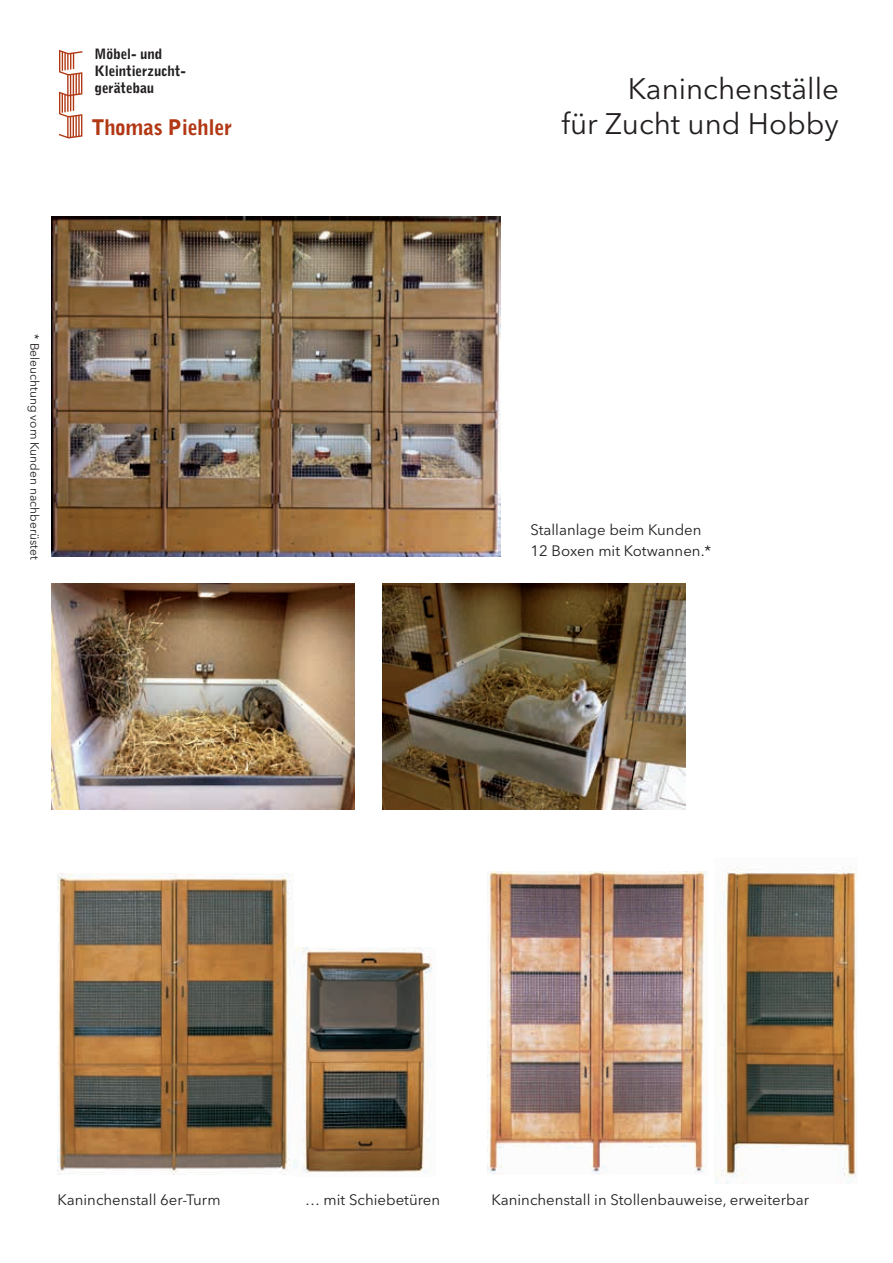
<style>
.page{position:relative;width:893px;height:1263px;background:#fff}
.page>*{position:absolute;margin:0;border:0;box-sizing:border-box;transform-origin:0 0}
.t1{font:29.4px/35.4px "Avenir Next LT Pro";color:#231f20;text-align:right}
.t2{font:900 21px "Grotesque MT Std";letter-spacing:-.02em;color:#b23814}
.t3{font:15px/21px "Avenir Next LT Pro";color:#231f20}
.t4{font:900 13.95px/16.8px "Grotesque MT Std";letter-spacing:-.015em;color:#231f20}
.t5{font:12px "Avenir Next LT Pro";color:#231f20}
</style>
<div class="page">
<svg style="left:59px;top:50px;width:23px;height:88px"></svg>
<img style="left:487px;top:872px;width:219px;height:303px">
<img style="left:58px;top:874px;width:233px;height:301px">
<img style="left:293px;top:948px;width:139px;height:225px">
<img style="left:715px;top:867px;width:142px;height:316px">
<img style="left:52px;top:217px;width:448px;height:339px">
<img style="left:52px;top:583px;width:303px;height:227px">
<img style="left:383px;top:583px;width:303px;height:227px">
<p class="t4" style="left:94px;top:46px;width:93px">Möbel- und<br>Kleintierzucht&shy;gerätebau</p>
<h2 class="t2" style="left:92px;top:114px;width:142px">Thomas Piehler</h2>
<p class="t5" style="left:42px;top:334px;width:227px;rotate:90deg">* Beleuchtung vom Kunden nachberüstet</p>
<h1 class="t1" style="left:561px;top:71px;width:279px">Kaninchenställe<br>für Zucht und Hobby</h1>
<p class="t3" style="left:530px;top:519px;width:182px">Stallanlage beim Kunden<br>12 Boxen mit Kotwannen.*</p>
<p class="t3" style="left:58px;top:1189px;width:165px">Kaninchenstall 6er-Turm</p>
<p class="t3" style="left:305px;top:1189px;width:136px">… mit Schiebetüren</p>
<p class="t3" style="left:492px;top:1189px;width:319px">Kaninchenstall in Stollenbauweise, erweiterbar</p>
</div>
